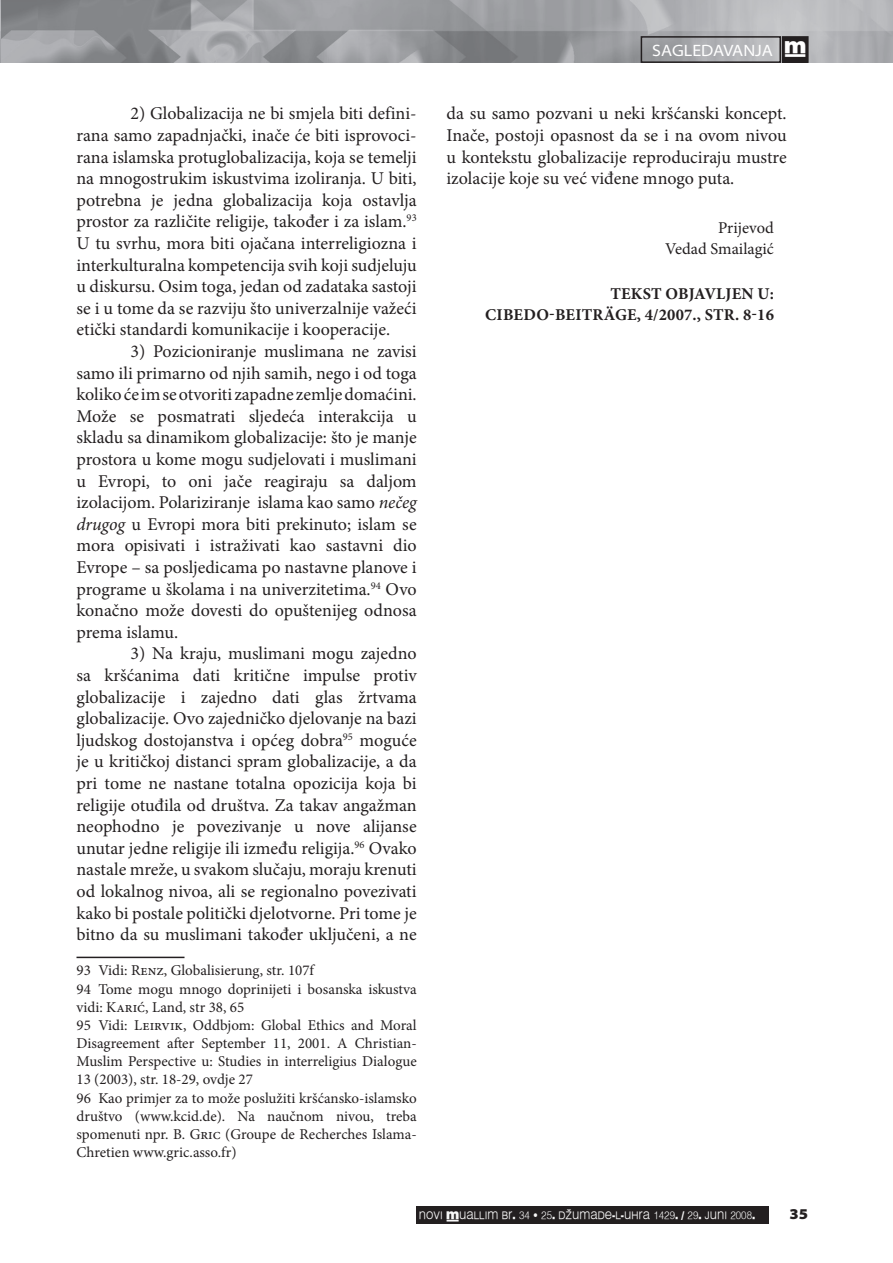
<style>
.page{position:relative;width:893px;height:1263px;background:#fff}
.page>*{position:absolute;margin:0;border:0;box-sizing:border-box;transform-origin:0 0}
.t1{font:18px/21.6px "Minion Pro";color:#231f20;text-align:justify}
.t2{font:700 16.5px/21.5px "Minion Pro";letter-spacing:.01em;color:#231f20;text-align:right}
.t3{font:16.5px/21.5px "Minion Pro";letter-spacing:-.01em;color:#231f20;text-align:right}
.t4{font:semi-expanded 16.5px "Myriad Pro";color:#fff}
.t5{font:15px/18.1px "Minion Pro";color:#231f20}
.t6{font:900 semi-expanded 15px "Myriad Pro";color:#231f20}
.t7{font:10.8px "Muallim";color:#f9f9f9;scale:.91 1}
.s1{font-style:italic}
.s2{font-family:"Muallim";font-stretch:normal}
</style>
<div class="page">
<img style="left:0;top:0;width:893px;height:62px">
<div style="left:641px;top:36px;width:140px;height:27px;border:2px solid #231f20"></div>
<div style="left:783px;top:37px;width:25px;height:25px;background:#231f20"></div>
<div style="left:782px;top:36px;width:27px;height:27px;border:2px solid #231f20"></div>
<div style="left:417px;top:1205px;width:352px;height:18px;background:#231f20"></div>
<hr style="left:76px;top:957px;width:108px;height:1px;background:#231f20">
<p class="t1" style="left:76px;top:103px;width:342px;text-indent:54px">2) Globalizacija ne bi smjela biti defini&shy;rana samo zapadnjački, inače će biti isprovoci&shy;rana islamska protuglobalizacija, koja se temelji na mnogostrukim iskustvima izoliranja. U biti, potrebna je jedna globalizacija koja ostavlja prostor za različite religije, također i za islam.<sup>93<br></sup>U tu svrhu, mora biti ojačana interreligiozna i interkulturalna kompetencija svih koji sudjeluju u diskursu. Osim toga, jedan od zadataka sastoji se i u tome da se razviju što univerzalnije važeći etički standardi komunikacije i kooperacije.</p>
<p class="t1" style="left:76px;top:340px;width:342px;text-indent:54px">3) Pozicioniranje muslimana ne zavisi samo ili primarno od njih samih, nego i od toga koliko će im se otvoriti zapadne zemlje domaćini.<br>Može se posmatrati sljedeća interakcija u skladu sa dinamikom globalizacije: što je manje prostora u kome mogu sudjelovati i muslimani u Evropi, to oni jače reagiraju sa daljom izolacijom. Polariziranje islama kao samo <span class="s1">nečeg drugog</span> u Evropi mora biti prekinuto; islam se mora opisivati i istraživati kao sastavni dio Evrope – sa posljedicama po nastavne planove i programe u školama i na univerzitetima.<sup>94</sup> Ovo konačno može dovesti do opuštenijeg odnosa prema islamu.</p>
<p class="t1" style="left:76px;top:643px;width:342px;text-indent:54px">3) Na kraju, muslimani mogu zajedno sa kršćanima dati kritične impulse protiv globalizacije i zajedno dati glas žrtvama globalizacije. Ovo zajedničko djelovanje na bazi ljudskog dostojanstva i općeg dobra<sup>95</sup> moguće je u kritičkoj distanci spram globalizacije, a da pri tome ne nastane totalna opozicija koja bi religije otuđila od društva. Za takav angažman neophodno je povezivanje u nove alijanse unutar jedne religije ili između religija.<sup>96</sup> Ovako nastale mreže, u svakom slučaju, moraju krenuti od lokalnog nivoa, ali se regionalno povezivati kako bi postale politički djelotvorne. Pri tome je bitno da su muslimani također uključeni, a ne</p>
<p class="t5" style="left:76px;top:961px;width:342px">93 Vidi: Renz, Globalisierung, str. 107f<br>94 Tome mogu mnogo doprinijeti i bosanska iskustva vidi: Karić, Land, str 38, 65<br>95 Vidi: Leirvik, Oddbjom: Global Ethics and Moral Disagreement after September 11, 2001. A Christian-Muslim Perspective u: Studies in interreligius Dialogue 13 (2003), str. 18-29, ovdje 27<br>96 Kao primjer za to može poslužiti kršćansko-islamsko društvo (www.kcid.de). Na naučnom nivou, treba spomenuti npr. B. Gric (Groupe de Recherches Islama-Chretien www.gric.asso.fr)</p>
<p class="t4" style="left:652px;top:41px;width:156px">SAGLEDAVANJA <span class="s2">†</span></p>
<p class="t1" style="left:446px;top:103px;width:342px">da su samo pozvani u neki kršćanski koncept.<br>Inače, postoji opasnost da se i na ovom nivou u kontekstu globalizacije reproduciraju mustre izolacije koje su već viđene mnogo puta.</p>
<p class="t3" style="left:665px;top:217px;width:110px">Prijevod<br>Vedad Smailagić</p>
<p class="t2" style="left:485px;top:283px;width:290px">TEKST OBJAVLJEN U:<br>CIBEDO-BEITRÄGE, 4/2007., STR. 8-16</p>
<p class="t7" style="left:419px;top:1208px;width:371px">NOVI †UALLIM BR. 34 • 25. DŽUMADE-L-UHRA 1429. / 29. JUNI 2008.</p>
<p class="t6" style="left:789px;top:1206px;width:20px">35</p>
</div>
